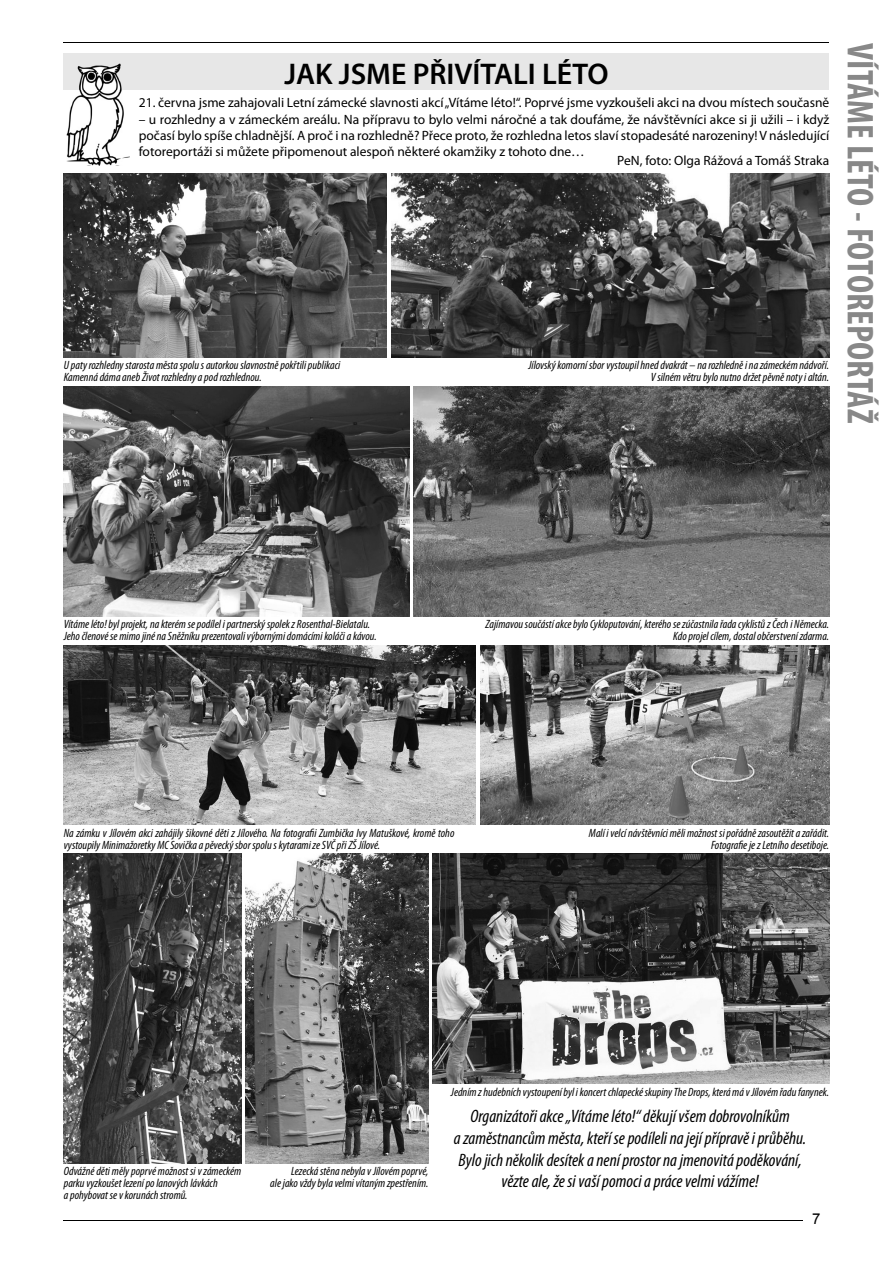
<style>
.page{position:relative;width:893px;height:1263px;background:#fff}
.page>*{position:absolute;margin:0;border:0;box-sizing:border-box;transform-origin:0 0}
.t1{font:700 condensed 37.5px "Myriad Pro";color:#888}
.t2{font:600 30px "Myriad Pro";color:#000}
.t3{font:italic condensed 18px/21.6px "Myriad Pro";color:#000;text-align:center}
.t4{font:15px "Arial";color:#000}
.t5{font:13.5px/16.2px "Myriad Pro";color:#000;text-align:justify}
.t6{font:italic condensed 12px/12px "Myriad Pro";color:#000}
</style>
<div class="page">
<hr style="left:64px;top:43px;width:765px;height:1px;background:#000">
<hr style="left:64px;top:1220px;width:765px;height:1px;background:#000">
<div style="left:804px;top:1213px;width:25px;height:18px;background:#fff"></div>
<div style="left:64px;top:53px;width:765px;height:36px;background:#e7e7e7"></div>
<img style="left:65px;top:63px;width:65px;height:102px">
<img style="left:64px;top:174px;width:323px;height:183px">
<img style="left:391px;top:174px;width:438px;height:183px">
<img style="left:414px;top:386px;width:415px;height:231px">
<img style="left:64px;top:386px;width:345px;height:231px">
<img style="left:64px;top:646px;width:412px;height:179px">
<img style="left:481px;top:646px;width:348px;height:179px">
<img style="left:64px;top:854px;width:177px;height:310px">
<img style="left:246px;top:854px;width:182px;height:310px">
<img style="left:433px;top:854px;width:396px;height:230px">
<h2 class="t2" style="left:284px;top:63px;width:326px">JAK JSME PŘIVÍTALI LÉTO</h2>
<p class="t5" style="left:139px;top:96px;width:692px">21. června jsme zahajovali Letní zámecké slavnosti akcí „Vítáme léto!“. Poprvé jsme vyzkoušeli akci na dvou místech současně</p>
<p class="t5" style="left:139px;top:112px;width:692px">– u rozhledny a v zámeckém areálu. Na přípravu to bylo velmi náročné a tak doufáme, že návštěvníci akce si ji užili – i když počasí bylo spíše chladnější. A proč i na rozhledně? Přece proto, že rozhledna letos slaví stopadesáté narozeniny! V následující fotoreportáži si můžete připomenout alespoň některé okamžiky z tohoto dne…</p>
<p class="t5" style="left:617px;top:153px;width:213px">PeN, foto: Olga Rážová a Tomáš Straka</p>
<p class="t6" style="left:64px;top:360px;width:278px">U paty rozhledny starosta města spolu s autorkou slavnostně pokřtili publikaci<br>Kamenná dáma aneb Život rozhledny a pod rozhlednou.</p>
<p class="t6" style="left:528px;top:360px;width:302px;text-align:right">Jílovský komorní sbor vystoupil hned dvakrát – na rozhledně i na zámeckém nádvoří.<br>V silném větru bylo nutno držet pěvně noty i altán.</p>
<h1 class="t1" style="left:882px;top:43px;width:382px;rotate:90deg">VÍTÁME LÉTO - FOTOREPORTÁŽ</h1>
<p class="t6" style="left:64px;top:620px;width:315px">Vítáme léto! byl projekt, na kterém se podílel i partnerský spolek z Rosenthal-Bielatalu.<br>Jeho členové se mimo jiné na Sněžníku prezentovali výbornými domácími koláči a kávou.</p>
<p class="t6" style="left:485px;top:620px;width:345px;text-align:right">Zajímavou součástí akce bylo Cykloputování, kterého se zúčastnila řada cyklistů z Čech i Německa.<br>Kdo projel cílem, dostal občerstvení zdarma.</p>
<p class="t6" style="left:64px;top:828px;width:392px">Na zámku v Jílovém akci zahájily šikovné děti z Jílového. Na fotografii Zumbička Ivy Matuškové, kromě toho vystoupily Minimažoretky MC Sovička a pěvecký sbor spolu s kytarami ze SVČ při ZŠ Jílové.</p>
<p class="t6" style="left:589px;top:828px;width:242px;text-align:right">Malí i velcí návštěvníci měli možnost si pořádně zasoutěžit a zařádit.<br>Fotografie je z Letního desetiboje.</p>
<p class="t6" style="left:64px;top:1166px;width:179px">Odvážné děti měly poprvé možnost si v zámeckém parku vyzkoušet lezení po lanových lávkách<br>a pohybovat se v korunách stromů.</p>
<p class="t6" style="left:270px;top:1166px;width:160px;text-align:right">Lezecká stěna nebyla v Jílovém poprvé,<br>ale jako vždy byla velmi vítaným zpestřením.</p>
<p class="t6" style="left:451px;top:1087px;width:380px">Jedním z hudebních vystoupení byl i koncert chlapecké skupiny The Drops, která má v Jílovém řadu fanynek.</p>
<p class="t3" style="left:454px;top:1107px;width:354px">Organizátoři akce „Vítáme léto!“ děkují všem dobrovolníkům<br>a zaměstnancům města, kteří se podíleli na její přípravě i průběhu.<br>Bylo jich několik desítek a není prostor na jmenovitá poděkování, vězte ale, že si vaší pomoci a práce velmi vážíme!</p>
<p class="t4" style="left:812px;top:1210px;width:10px">7</p>
</div>
